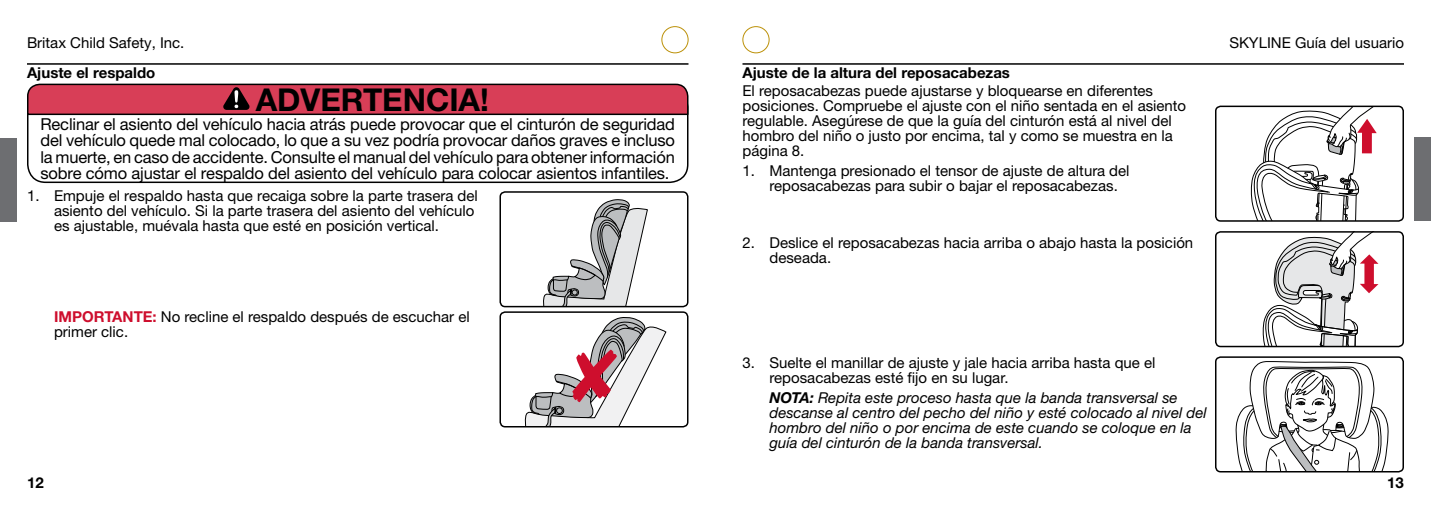
<style>
.page{position:relative;width:1431px;height:513px;background:#fff}
.page>*{position:absolute;margin:0;border:0;box-sizing:border-box;transform-origin:0 0}
.t1{font:700 31.5px "Helvetica Neue LT Std";color:#000}
.t2{font:16.5px/16.5px "Helvetica Neue LTW1 G";letter-spacing:-.01em;color:#000;text-align:justify}
.t3{font:15px/15px "Helvetica Neue LTW1 G";color:#000}
.t4{font:italic 15px/15px "Helvetica Neue LTW1 G";color:#000}
.t5{font:700 15px "Helvetica Neue LTW1 G";color:#000}
.s1{font-weight:700;color:#ce0e2d}
.s2{font-weight:700}
</style>
<div class="page">
<div style="left:1414px;top:138px;width:17px;height:83px;background:#6d6e71"></div>
<div style="left:0;top:138px;width:17px;height:84px;background:#6d6e71"></div>
<div style="left:742px;top:26px;width:28px;height:27px;border:1px solid #bc9109;border-radius:50%"></div>
<div style="left:662px;top:26px;width:26px;height:27px;border:1px solid #bc9109;border-radius:50%"></div>
<svg style="left:1235px;top:361px;width:154px;height:109px"></svg>
<div style="left:1215px;top:356px;width:189px;height:117px;border:2px solid #000;border-radius:5px"></div>
<hr style="left:742px;top:63px;width:662px;height:2px;background:#000">
<div style="left:1215px;top:106px;width:189px;height:116px;border:2px solid #000;border-radius:5px"></div>
<svg style="left:1251px;top:106px;width:132px;height:115px"></svg>
<div style="left:1215px;top:231px;width:189px;height:116px;border:2px solid #000;border-radius:5px"></div>
<svg style="left:1262px;top:232px;width:117px;height:115px"></svg>
<hr style="left:27px;top:63px;width:661px;height:2px;background:#000">
<div style="left:27px;top:89px;width:661px;height:94px;border:2px solid #000;border-radius:18px"></div>
<svg style="left:543px;top:200px;width:105px;height:104px"></svg>
<div style="left:499px;top:191px;width:189px;height:116px;border:2px solid #000;border-radius:5px"></div>
<div style="left:499px;top:311px;width:189px;height:117px;border:2px solid #000;border-radius:5px"></div>
<svg style="left:522px;top:317px;width:144px;height:110px"></svg>
<svg style="left:27px;top:83px;width:662px;height:33px;background:#c24156"></svg>
<p class="t3" style="left:27px;top:36px;width:159px">Britax Child Safety, Inc.</p>
<p class="t3" style="left:1229px;top:36px;width:176px">SKYLINE Guía del usuario</p>
<p class="t5" style="left:742px;top:64px;width:269px">Ajuste de la altura del reposacabezas</p>
<p class="t3" style="left:742px;top:84px;width:445px">El reposacabezas puede ajustarse y bloquearse en diferentes posiciones. Compruebe el ajuste con el niño sentada en el asiento regulable. Asegúrese de que la guía del cinturón está al nivel del hombro del niño o justo por encima, tal y como se muestra en la página 8.</p>
<p class="t3" style="left:770px;top:163px;width:362px;text-indent:-27px">1. Mantenga presionado el tensor de ajuste de altura del reposacabezas para subir o bajar el reposacabezas.</p>
<p class="t5" style="left:27px;top:64px;width:130px">Ajuste el respaldo</p>
<p class="t2" style="left:40px;top:115px;width:636px">Reclinar el asiento del vehículo hacia atrás puede provocar que el cinturón de seguridad del vehículo quede mal colocado, lo que a su vez podría provocar daños graves e incluso la muerte, en caso de accidente. Consulte el manual del vehículo para obtener información sobre cómo ajustar el respaldo del asiento del vehículo para colocar asientos infantiles.</p>
<p class="t3" style="left:54px;top:188px;width:425px;text-indent:-27px">1. Empuje el respaldo hasta que recaiga sobre la parte trasera del asiento del vehículo. Si la parte trasera del asiento del vehículo es ajustable, muévala hasta que esté en posición vertical.</p>
<h1 class="t1" style="left:256px;top:80px;width:235px">ADVERTENCIA!</h1>
<p class="t3" style="left:54px;top:309px;width:417px"><span class="s1">IMPORTANTE:</span> No recline el respaldo después de escuchar el primer clic.</p>
<p class="t3" style="left:770px;top:235px;width:425px;text-indent:-27px">2. Deslice el reposacabezas hacia arriba o abajo hasta la posición deseada.</p>
<p class="t3" style="left:770px;top:355px;width:388px;text-indent:-27px">3. Suelte el manillar de ajuste y jale hacia arriba hasta que el reposacabezas esté fijo en su lugar.</p>
<p class="t4" style="left:770px;top:390px;width:439px"><span class="s2">NOTA:</span> Repita este proceso hasta que la banda transversal se descanse al centro del pecho del niño y esté colocado al nivel del hombro del niño o por encima de este cuando se coloque en la guía del cinturón de la banda transversal.</p>
<p class="t5" style="left:27px;top:474px;width:18px">12</p>
<p class="t5" style="left:1387px;top:474px;width:18px">13</p>
</div>
